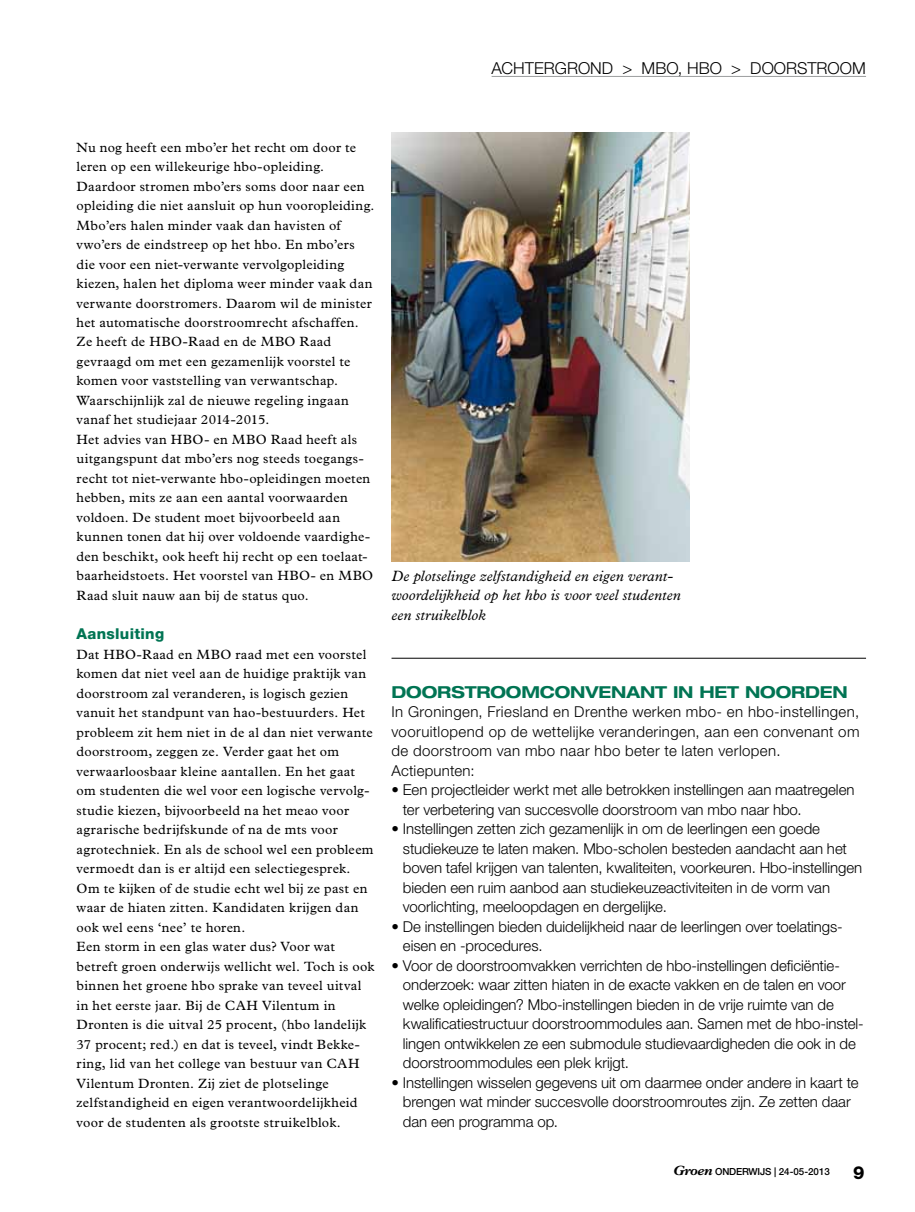
<style>
.page{position:relative;width:915px;height:1212px;background:#fff}
.page>*{position:absolute;margin:0;border:0;box-sizing:border-box;transform-origin:0 0}
.t1{font:800 18px "Helvetica Neue LT Std";color:#000}
.t2{font:700 expanded 16.5px "Helvetica Neue LT Std";letter-spacing:-.005em;color:#007453}
.t3{font:300 16.5px "Helvetica Neue LT Std";color:#000}
.t4{font:300 15px/19.5px "Helvetica Neue LT Std";letter-spacing:-.005em;color:#000}
.t5{font:300 15px/19.5px "Helvetica Neue LT Std";letter-spacing:.025em;color:#000}
.t6{font:italic 15px/19.5px "Plantin Std";letter-spacing:.01em;color:#000}
.t7{font:800 15px "Helvetica Neue LT Std";letter-spacing:.02em;color:#007453}
.t8{font:13.5px/19.5px "Plantin Std";letter-spacing:.025em;color:#000}
.t9{font:500 9.75px "Helvetica Neue LT Std";letter-spacing:-.02em;color:#000}
.s1{font-family:"Plantin Std";font-weight:700;font-style:italic;font-size:13.5px}
</style>
<div class="page">
<img style="left:391px;top:132px;width:298px;height:429px">
<hr style="left:491px;top:76px;width:374px;height:1px;background:#9c9e9f">
<hr style="left:391px;top:658px;width:474px;height:1px;background:#000">
<p class="t3" style="left:491px;top:58px;width:376px">achtergrond &gt; mbo, hbo &gt; doorstroom</p>
<p class="t8" style="left:77px;top:137px;width:299px">Nu nog heeft een mbo’er het recht om door te leren op een willekeurige hbo-opleiding.<br>Daardoor stromen mbo’ers soms door naar een opleiding die niet aansluit op hun vooropleiding.<br>Mbo’ers halen minder vaak dan havisten of vwo’ers de eindstreep op het hbo. En mbo’ers die voor een niet-verwante vervolgopleiding kiezen, halen het diploma weer minder vaak dan verwante doorstromers. Daarom wil de minister het automatische doorstroomrecht afschaffen.<br>Ze heeft de HBO-Raad en de MBO Raad gevraagd om met een gezamenlijk voorstel te komen voor vaststelling van verwantschap.<br>Waarschijnlijk zal de nieuwe regeling ingaan vanaf het studiejaar 2014-2015.<br>Het advies van HBO- en MBO Raad heeft als uitgangspunt dat mbo’ers nog steeds toegangs&shy;recht tot niet-verwante hbo-opleidingen moeten hebben, mits ze aan een aantal voorwaarden voldoen. De student moet bijvoorbeeld aan kunnen tonen dat hij over voldoende vaardighe&shy;den beschikt, ook heeft hij recht op een toelaat&shy;baarheidstoets. Het voorstel van HBO- en MBO Raad sluit nauw aan bij de status quo.</p>
<p class="t7" style="left:77px;top:625px;width:89px">Aansluiting</p>
<p class="t8" style="left:77px;top:644px;width:299px">Dat HBO-Raad en MBO raad met een voorstel komen dat niet veel aan de huidige praktijk van doorstroom zal veranderen, is logisch gezien vanuit het standpunt van hao-bestuurders. Het probleem zit hem niet in de al dan niet verwante doorstroom, zeggen ze. Verder gaat het om verwaarloosbaar kleine aantallen. En het gaat om studenten die wel voor een logische vervolg&shy;studie kiezen, bijvoorbeeld na het meao voor agrarische bedrijfskunde of na de mts voor agrotechniek. En als de school wel een probleem vermoedt dan is er altijd een selectiegesprek.<br>Om te kijken of de studie echt wel bij ze past en waar de hiaten zitten. Kandidaten krijgen dan ook wel eens ‘nee’ te horen.<br>Een storm in een glas water dus? Voor wat betreft groen onderwijs wellicht wel. Toch is ook binnen het groene hbo sprake van teveel uitval in het eerste jaar. Bij de CAH Vilentum in Dronten is die uitval 25 procent, (hbo landelijk 37 procent; red.) en dat is teveel, vindt Bekke&shy;ring, lid van het college van bestuur van CAH Vilentum Dronten. Zij ziet de plotselinge zelfstandigheid en eigen verantwoordelijkheid voor de studenten als grootste struikelblok.</p>
<p class="t6" style="left:391px;top:566px;width:290px">De plotselinge zelfstandigheid en eigen verant&shy;woordelijkheid op het hbo is voor veel studenten een struikelblok</p>
<p class="t2" style="left:391px;top:681px;width:458px">DOORSTROOMCONVENANT IN HET NOORDEN</p>
<p class="t5" style="left:391px;top:702px;width:469px">In groningen, Friesland en drenthe werken mbo- en hbo-instellingen, vooruitlopend op de wettelijke veranderingen, aan een convenant om de doorstroom van mbo naar hbo beter te laten verlopen. actiepunten:</p>
<p class="t4" style="left:403px;top:780px;width:453px;text-indent:-11px">• Een projectleider werkt met alle betrokken instellingen aan maatregelen ter verbetering van succesvolle doorstroom van mbo naar hbo.</p>
<p class="t4" style="left:403px;top:819px;width:461px;text-indent:-11px">• Instellingen zetten zich gezamenlijk in om de leerlingen een goede studiekeuze te laten maken. Mbo-scholen besteden aandacht aan het boven tafel krijgen van talenten, kwaliteiten, voorkeuren. hbo-instellingen bieden een ruim aanbod aan studiekeuzeactiviteiten in de vorm van voorlichting, meeloopdagen en dergelijke.</p>
<p class="t4" style="left:403px;top:916px;width:441px;text-indent:-11px">• De instellingen bieden duidelijkheid naar de leerlingen over toelatings&shy;eisen en -procedures.</p>
<p class="t4" style="left:403px;top:955px;width:462px;text-indent:-11px">• Voor de doorstroomvakken verrichten de hbo-instellingen deficiëntie&shy;onderzoek: waar zitten hiaten in de exacte vakken en de talen en voor welke opleidingen? mbo-instellingen bieden in de vrije ruimte van de kwalificatiestructuur doorstroommodules aan. Samen met de hbo-instel&shy;lingen ontwikkelen ze een submodule studievaardigheden die ook in de doorstroommodules een plek krijgt.</p>
<p class="t4" style="left:403px;top:1072px;width:457px;text-indent:-11px">• Instellingen wisselen gegevens uit om daarmee onder andere in kaart te brengen wat minder succesvolle doorstroomroutes zijn. Ze zetten daar dan een programma op.</p>
<p class="t9" style="left:673px;top:1166px;width:158px"><span class="s1">Groen</span> ONDERWIJS | 24-05-2013</p>
<h1 class="t1" style="left:852px;top:1161px;width:13px">9</h1>
</div>
